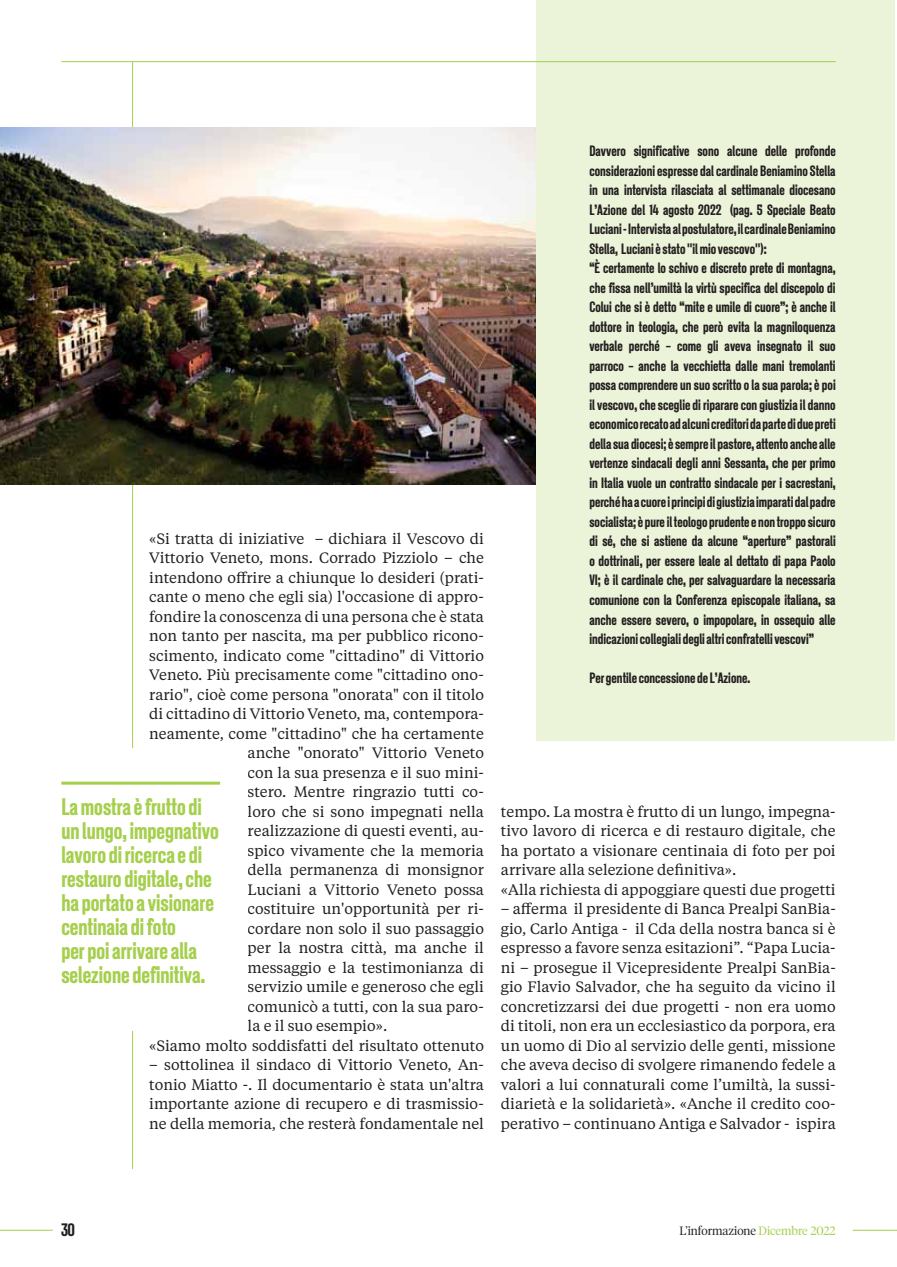
<style>
.page{position:relative;width:897px;height:1267px;background:#fff}
.page>*{position:absolute;margin:0;border:0;box-sizing:border-box;transform-origin:0 0}
.t1{font:500 24px/24px "New Grotesk Square FOUR";color:#a5cf4c}
.t2{font:500 18px "New Grotesk Square FOUR";color:#231f20}
.t3{font:15px/19.5px "Tiempos Text";color:#231f20;text-align:justify}
.t4{font:500 15px/19.5px "New Grotesk Square FOUR";color:#231f20}
.t5{font:300 12px "Tiempos Headline";color:#231f20}
.s1{font-family:"Aktiv Grotesk"}
.s2{color:#a5cf4c}
</style>
<div class="page">
<hr style="left:132px;top:62px;width:1px;height:1106px;background:#a5cf4c">
<img style="left:0;top:128px;width:536px;height:356px">
<div style="left:536px;top:0;width:359px;height:740px;background:#ebf3d8"></div>
<div style="left:61px;top:748px;width:187px;height:282px;background:#fff"></div>
<hr style="left:61px;top:781px;width:159px;height:3px;background:#a5cf4c">
<hr style="left:0;top:1229px;width:53px;height:1px;background:#a5cf4c">
<hr style="left:852px;top:1229px;width:43px;height:1px;background:#a5cf4c">
<hr style="left:61px;top:61px;width:774px;height:1px;background:#a5cf4c">
<p class="t3" style="left:149px;top:529px;width:336px">«Si tratta di iniziative – dichiara il Vescovo di</p>
<p class="t3" style="left:149px;top:549px;width:336px">Vittorio Veneto, mons. Corrado Pizziolo – che</p>
<p class="t3" style="left:149px;top:568px;width:336px">intendono offrire a chiunque lo desideri (prati-</p>
<p class="t3" style="left:149px;top:588px;width:336px">cante o meno che egli sia) l'occasione di appro-</p>
<p class="t3" style="left:149px;top:607px;width:336px">fondire la conoscenza di una persona che è stata</p>
<p class="t3" style="left:149px;top:627px;width:336px">non tanto per nascita, ma per pubblico ricono-</p>
<p class="t3" style="left:149px;top:646px;width:336px">scimento, indicato come "cittadino" di Vittorio</p>
<p class="t3" style="left:149px;top:666px;width:336px">Veneto. Più precisamente come "cittadino ono-</p>
<p class="t3" style="left:149px;top:685px;width:336px">rario", cioè come persona "onorata" con il titolo</p>
<p class="t3" style="left:149px;top:705px;width:336px">di cittadino di Vittorio Veneto, ma, contempora-</p>
<p class="t3" style="left:149px;top:724px;width:336px">neamente, come "cittadino" che ha certamente</p>
<p class="t3" style="left:247px;top:744px;width:238px">anche "onorato" Vittorio Veneto</p>
<p class="t3" style="left:247px;top:763px;width:238px">con la sua presenza e il suo mini-</p>
<p class="t3" style="left:247px;top:783px;width:238px">stero. Mentre ringrazio tutti co-</p>
<p class="t3" style="left:247px;top:802px;width:238px">loro che si sono impegnati nella</p>
<p class="t3" style="left:247px;top:822px;width:238px">realizzazione di questi eventi, au-</p>
<p class="t3" style="left:247px;top:841px;width:238px">spico vivamente che la memoria</p>
<p class="t3" style="left:247px;top:861px;width:238px">della permanenza di monsignor</p>
<p class="t3" style="left:247px;top:880px;width:238px">Luciani a Vittorio Veneto possa</p>
<p class="t3" style="left:247px;top:900px;width:238px">costituire un'opportunità per ri-</p>
<p class="t3" style="left:247px;top:919px;width:238px">cordare non solo il suo passaggio</p>
<p class="t3" style="left:247px;top:939px;width:238px">per la nostra città, ma anche il</p>
<p class="t3" style="left:247px;top:958px;width:238px">messaggio e la testimonianza di</p>
<p class="t3" style="left:247px;top:978px;width:238px">servizio umile e generoso che egli</p>
<p class="t3" style="left:247px;top:997px;width:238px">comunicò a tutti, con la sua paro-</p>
<p class="t3" style="left:247px;top:1017px;width:141px">la e il suo esempio».</p>
<p class="t3" style="left:149px;top:1036px;width:336px">«Siamo molto soddisfatti del risultato ottenuto</p>
<p class="t3" style="left:149px;top:1056px;width:336px">– sottolinea il sindaco di Vittorio Veneto, An&shy;tonio Miatto -. Il documentario è stata un'altra importante azione di recupero e di trasmissio&shy;ne della memoria, che resterà fondamentale nel</p>
<h1 class="t1" style="left:61px;top:797px;width:159px">La mostra è frutto di un lungo, impegnativo lavoro di ricerca e di restauro digitale, che ha portato a visionare centinaia di foto<br>per poi arrivare alla selezione definitiva.</h1>
<p class="t4" style="left:589px;top:143px;width:248px">Davvero significative sono alcune delle profonde considerazioni espresse dal cardinale Beniamino Stella in una intervista rilasciata al settimanale diocesano L’Azione del 14 agosto 2022 (pag. 5 Speciale Beato Luciani - Intervista al postulatore, il cardinale Beniamino Stella, Luciani è stato <span class="s1">"</span>il mio vescovo<span class="s1">"</span>):<br>“È certamente lo schivo e discreto prete di montagna, che fissa nell’umiltà la virtù specifica del discepolo di Colui che si è detto “mite e umile di cuore”; è anche il dottore in teologia, che però evita la magniloquenza verbale perché – come gli aveva insegnato il suo parroco – anche la vecchietta dalle mani tremolanti possa comprendere un suo scritto o la sua parola; è poi il vescovo, che sceglie di riparare con giustizia il danno economico recato ad alcuni creditori da parte di due preti della sua diocesi; è sempre il pastore, attento anche alle vertenze sindacali degli anni Sessanta, che per primo in Italia vuole un contratto sindacale per i sacrestani, perché ha a cuore i principi di giustizia imparati dal padre socialista; è pure il teologo prudente e non troppo sicuro di sé, che si astiene da alcune “aperture” pastorali o dottrinali, per essere leale al dettato di papa Paolo VI; è il cardinale che, per salvaguardare la necessaria comunione con la Conferenza episcopale italiana, sa anche essere severo, o impopolare, in ossequio alle indicazioni collegiali degli altri confratelli vescovi”</p>
<p class="t4" style="left:589px;top:669px;width:162px">Per gentile concessione de L’Azione.</p>
<p class="t3" style="left:501px;top:802px;width:336px;text-align:left">tempo. La mostra è frutto di un lungo, impegna&shy;tivo lavoro di ricerca e di restauro digitale, che ha portato a visionare centinaia di foto per poi arrivare alla selezione definitiva».<br>«Alla richiesta di appoggiare questi due progetti</p>
<p class="t3" style="left:501px;top:900px;width:336px">– afferma il presidente di Banca Prealpi SanBia&shy;gio, Carlo Antiga - il Cda della nostra banca si è espresso a favore senza esitazioni”. “Papa Lucia&shy;ni – prosegue il Vicepresidente Prealpi SanBia&shy;gio Flavio Salvador, che ha seguito da vicino il concretizzarsi dei due progetti - non era uomo di titoli, non era un ecclesiastico da porpora, era un uomo di Dio al servizio delle genti, missione che aveva deciso di svolgere rimanendo fedele a valori a lui connaturali come l’umiltà, la sussi&shy;diarietà e la solidarietà». «Anche il credito coo&shy;perativo – continuano Antiga e Salvador - ispira</p>
<p class="t2" style="left:61px;top:1222px;width:15px">30</p>
<p class="t5" style="left:679px;top:1225px;width:158px">L’informazione <span class="s2">Dicembre 2022</span></p>
</div>
